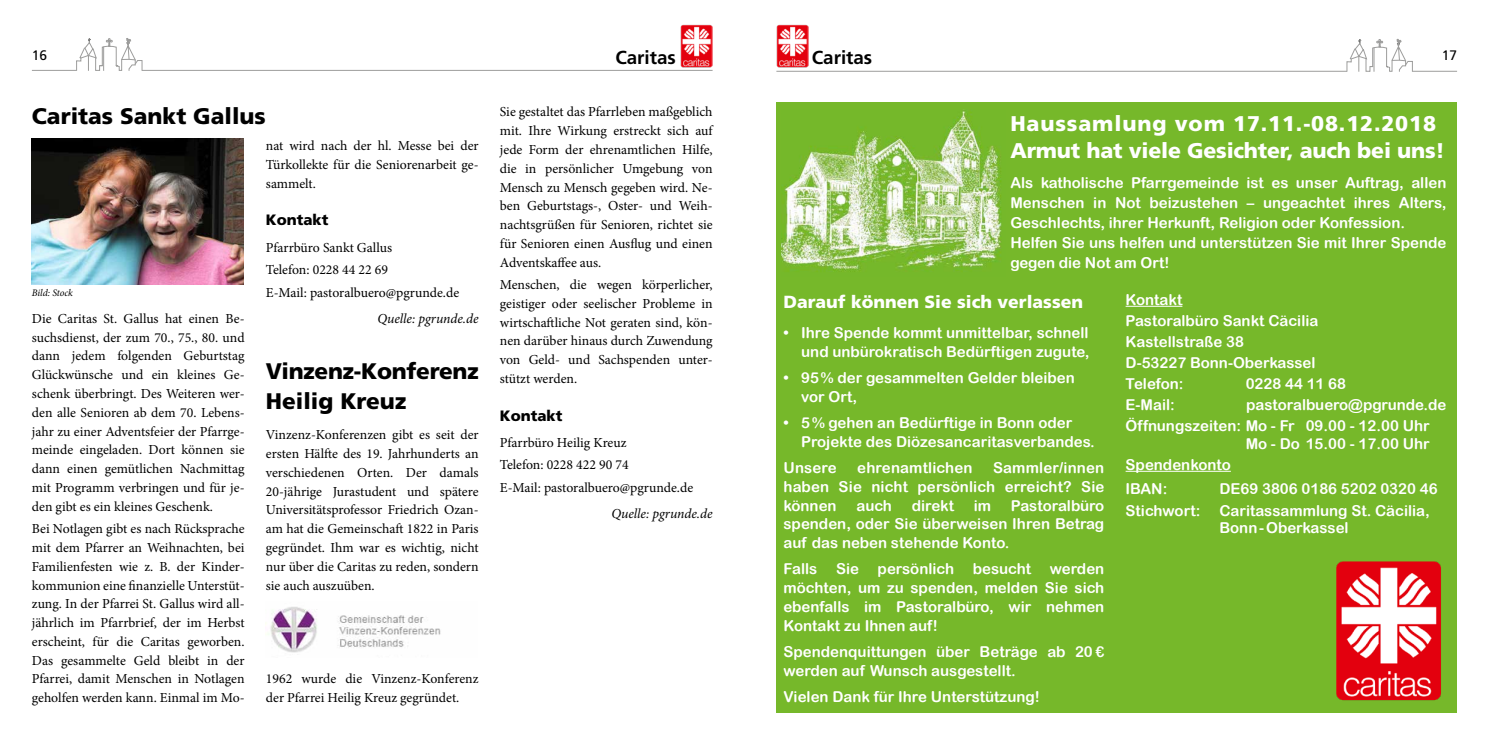
<style>
.page{position:relative;width:1489px;height:745px;background:#fff}
.page>*{position:absolute;margin:0;border:0;box-sizing:border-box;transform-origin:0 0}
.t1{font:900 22.5px/30px "Frutiger";color:#000}
.t2{font:900 21.25px/26.2px "Frutiger";letter-spacing:-.01em;color:#fff}
.t3{font:700 18.75px "Frutiger";color:#000}
.t4{font:900 17.5px "Frutiger";color:#fff}
.t5{font:15px/18.8px "Arial Rounded MT Bold";color:#fff}
.t6{font:900 15px "Frutiger";color:#000}
.t7{font:13.75px/18.8px "Minion Pro";color:#000;text-align:justify}
.t8{font:italic 13.75px "Minion Pro";letter-spacing:-.005em;color:#000}
.t9{font:13.75px "Frutiger";color:#000}
.t10{font:italic 10px "Minion Pro";letter-spacing:-.01em;color:#000}
</style>
<div class="page">
<svg style="left:32px;top:38px;width:680px;height:33px"></svg>
<svg style="left:776px;top:39px;width:680px;height:33px"></svg>
<div style="left:776px;top:103px;width:680px;height:609px;background:#76b82a"></div>
<img style="left:781px;top:109px;width:221px;height:163px">
<img style="left:1336px;top:561px;width:105px;height:140px">
<img style="left:680px;top:25px;width:32px;height:42px">
<img style="left:776px;top:25px;width:32px;height:42px">
<hr style="left:1125px;top:306px;width:57px;height:1px;background:#fff">
<hr style="left:1125px;top:470px;width:105px;height:1px;background:#fff">
<img style="left:32px;top:138px;width:212px;height:147px">
<img style="left:267px;top:607px;width:174px;height:46px">
<p class="t9" style="left:32px;top:47px;width:17px">16</p>
<h3 class="t3" style="left:615px;top:47px;width:62px">Caritas</h3>
<h3 class="t3" style="left:811px;top:47px;width:62px">Caritas</h3>
<p class="t9" style="left:1441px;top:47px;width:17px">17</p>
<h1 class="t1" style="left:32px;top:101px;width:235px">Caritas Sankt Gallus</h1>
<p class="t7" style="left:500px;top:103px;width:214px">Sie gestaltet das Pfarrleben maßgeblich mit. Ihre Wirkung erstreckt sich auf jede Form der ehrenamtlichen Hilfe, die in persönlicher Umgebung von Mensch zu Mensch gegeben wird. Ne&shy;ben Geburtstags-, Oster- und Weih&shy;nachtsgrüßen für Senioren, richtet sie für Senioren einen Ausflug und einen Adventskaffee aus.</p>
<p class="t7" style="left:500px;top:275px;width:214px">Menschen, die wegen körperlicher, geistiger oder seelischer Probleme in wirtschaftliche Not geraten sind, kön&shy;nen darüber hinaus durch Zuwendung von Geld- und Sachspenden unter&shy;stützt werden.</p>
<p class="t6" style="left:500px;top:406px;width:64px">Kontakt</p>
<p class="t7" style="left:500px;top:431px;width:195px;line-height:22.5px;text-align:left">Pfarrbüro Heilig Kreuz<br>Telefon: 0228 422 90 74<br>E-Mail: pastoralbuero@pgrunde.de</p>
<p class="t8" style="left:611px;top:504px;width:103px">Quelle: pgrunde.de</p>
<p class="t7" style="left:266px;top:136px;width:214px">nat wird nach der hl. Messe bei der Türkollekte für die Seniorenarbeit ge&shy;sammelt.</p>
<p class="t6" style="left:266px;top:211px;width:64px">Kontakt</p>
<p class="t7" style="left:266px;top:236px;width:195px;line-height:22.5px;text-align:left">Pfarrbüro Sankt Gallus<br>Telefon: 0228 44 22 69<br>E-Mail: pastoralbuero@pgrunde.de</p>
<p class="t8" style="left:377px;top:309px;width:103px">Quelle: pgrunde.de</p>
<h1 class="t1" style="left:266px;top:356px;width:214px">Vinzenz-Konferenz<br>Heilig Kreuz</h1>
<p class="t7" style="left:266px;top:425px;width:214px">Vinzenz-Konferenzen gibt es seit der ersten Hälfte des 19. Jahrhunderts an verschiedenen Orten. Der damals 20-jährige Jurastudent und spätere Universitätsprofessor Friedrich Ozan&shy;am hat die Gemeinschaft 1822 in Paris gegründet. Ihm war es wichtig, nicht nur über die Caritas zu reden, sondern sie auch auszuüben.</p>
<p class="t10" style="left:32px;top:286px;width:43px">Bild: Stock</p>
<p class="t7" style="left:32px;top:309px;width:214px">Die Caritas St. Gallus hat einen Be&shy;suchsdienst, der zum 70., 75., 80. und dann jedem folgenden Geburtstag Glückwünsche und ein kleines Ge&shy;schenk überbringt. Des Weiteren wer&shy;den alle Senioren ab dem 70. Lebens&shy;jahr zu einer Adventsfeier der Pfarrge&shy;meinde eingeladen. Dort können sie dann einen gemütlichen Nachmittag mit Programm verbringen und für je&shy;den gibt es ein kleines Geschenk.</p>
<p class="t7" style="left:32px;top:519px;width:214px">Bei Notlagen gibt es nach Rücksprache mit dem Pfarrer an Weihnachten, bei Familienfesten wie z. B. der Kinder&shy;kommunion eine finanzielle Unterstüt&shy;zung. In der Pfarrei St. Gallus wird all&shy;jährlich im Pfarrbrief, der im Herbst erscheint, für die Caritas geworben.<br>Das gesammelte Geld bleibt in der Pfarrei, damit Menschen in Notlagen geholfen werden kann. Einmal im Mo-</p>
<p class="t7" style="left:266px;top:669px;width:214px">1962 wurde die Vinzenz-Konferenz der Pfarrei Heilig Kreuz gegründet.</p>
<h2 class="t2" style="left:1010px;top:110px;width:436px">Haussamlung vom 17.11.-08.12.2018<br>Armut hat viele Gesichter, auch bei uns!</h2>
<p class="t5" style="left:1010px;top:173px;width:437px;line-height:20px">Als katholische Pfarrgemeinde ist es unser Auftrag, allen Menschen in Not beizustehen – ungeachtet ihres Alters, Geschlechts, ihrer Herkunft, Religion oder Konfession.<br>Helfen Sie uns helfen und unterstützen Sie mit Ihrer Spende gegen die Not am Ort!</p>
<p class="t4" style="left:783px;top:291px;width:301px">Darauf können Sie sich verlassen</p>
<p class="t5" style="left:783px;top:323px;width:308px;text-align:right">• Ihre Spende kommt unmittelbar, schnell und unbürokratisch Bedürftigen zugute,</p>
<p class="t5" style="left:801px;top:368px;width:275px;text-indent:-18px">• 95% der gesammelten Gelder bleiben vor Ort,</p>
<p class="t5" style="left:801px;top:413px;width:295px;text-indent:-18px">• 5% gehen an Bedürftige in Bonn oder<br>Projekte des Diözesancaritasverbandes.</p>
<p class="t5" style="left:783px;top:458px;width:55px">Unsere</p>
<p class="t5" style="left:857px;top:458px;width:117px">ehrenamtlichen</p>
<p class="t5" style="left:1125px;top:288px;width:194px;line-height:21px">Kontakt<br>Pastoralbüro Sankt Cäcilia<br>Kastellstraße 38<br>D-53227 Bonn-Oberkassel<br>Telefon:</p>
<p class="t5" style="left:1245px;top:374px;width:102px">0228 44 11 68</p>
<p class="t5" style="left:1125px;top:394px;width:322px;line-height:21px;text-indent:120px">pastoralbuero@pgrunde.de<br>Öffnungszeiten: Mo - Fr 09.00 - 12.00 Uhr</p>
<p class="t5" style="left:1245px;top:433px;width:185px">Mo - Do 15.00 - 17.00 Uhr</p>
<p class="t5" style="left:1125px;top:451px;width:107px;line-height:24.6px">Spendenkonto<br>IBAN:</p>
<p class="t5" style="left:1125px;top:395px;width:51px">E-Mail:</p>
<p class="t5" style="left:783px;top:458px;width:322px;text-align:justify;text-indent:209px">Sammler/innen haben Sie nicht persönlich erreicht? Sie können</p>
<p class="t5" style="left:1219px;top:479px;width:220px">DE69 3806 0186 5202 0320 46</p>
<p class="t5" style="left:783px;top:495px;width:322px;text-align:justify;text-indent:227px">Pastoralbüro spenden, oder Sie überweisen Ihren Betrag auf das neben stehende Konto.</p>
<p class="t5" style="left:783px;top:559px;width:322px;text-align:justify">Falls Sie persönlich besucht werden möchten, um zu spenden, melden Sie sich ebenfalls im Pastoralbüro, wir nehmen Kontakt zu Ihnen auf!</p>
<p class="t5" style="left:783px;top:641px;width:322px">Spendenquittungen über Beträge ab 20 € werden auf Wunsch ausgestellt.</p>
<p class="t5" style="left:783px;top:686px;width:258px">Vielen Dank für Ihre Unterstützung!</p>
<p class="t5" style="left:856px;top:495px;width:37px">auch</p>
<p class="t5" style="left:911px;top:495px;width:44px">direkt</p>
<p class="t5" style="left:973px;top:495px;width:19px">im</p>
<p class="t5" style="left:1125px;top:500px;width:76px">Stichwort:</p>
<p class="t5" style="left:1219px;top:501px;width:212px;line-height:17.5px">Caritassammlung St. Cäcilia,<br>Bonn-Oberkassel</p>
</div>
